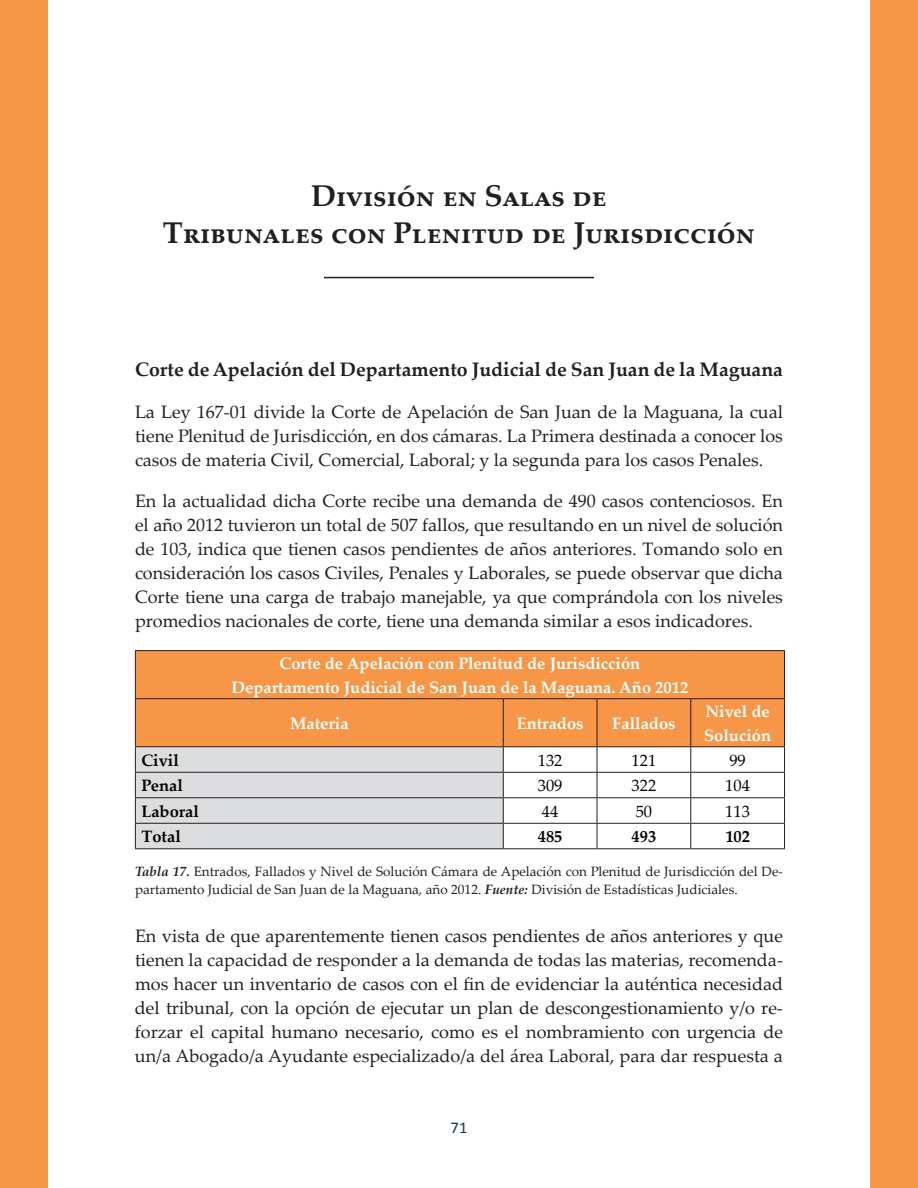
<style>
.page{position:relative;width:918px;height:1188px;background:#fff}
.page>*{position:absolute;margin:0;border:0;box-sizing:border-box;transform-origin:0 0}
.t1{font:700 30px/37.5px "Palatino Linotype";color:#231f20;text-align:center}
.t2{font:700 19.5px "Palatino Linotype";color:#231f20}
.t3{font:18px/24px "Palatino Linotype";color:#231f20;text-align:justify}
.t4{font:700 16.5px/24px "Palatino Linotype";color:#fff;text-align:center}
.t5{font:700 16.5px "Palatino Linotype";color:#040503}
.t6{font:16.5px "Palatino Linotype";color:#040503}
.t7{font:16.5px "Calibri";color:#12365c}
.t8{font:13.5px/18px "Palatino Linotype";color:#231f20}
.s1{font-weight:700;font-style:italic}
</style>
<div class="page">
<div style="left:870px;top:0;width:48px;height:1188px;background:#f79646"></div>
<div style="left:0;top:0;width:48px;height:1188px;background:#f79646"></div>
<hr style="left:324px;top:277px;width:270px;height:1px;background:#231f20">
<div style="left:136px;top:651px;width:648px;height:95px;background:#f79646"></div>
<hr style="left:135px;top:650px;width:368px;height:1px;background:#231f20">
<hr style="left:135px;top:651px;width:1px;height:47px;background:#231f20">
<hr style="left:503px;top:650px;width:94px;height:1px;background:#231f20">
<hr style="left:597px;top:650px;width:94px;height:1px;background:#231f20">
<hr style="left:691px;top:650px;width:94px;height:1px;background:#231f20">
<hr style="left:784px;top:651px;width:1px;height:47px;background:#231f20">
<hr style="left:135px;top:698px;width:368px;height:1px;background:#231f20">
<hr style="left:135px;top:699px;width:1px;height:47px;background:#231f20">
<hr style="left:503px;top:698px;width:94px;height:1px;background:#231f20">
<hr style="left:503px;top:699px;width:1px;height:47px;background:#231f20">
<hr style="left:597px;top:698px;width:94px;height:1px;background:#231f20">
<hr style="left:597px;top:699px;width:1px;height:47px;background:#231f20">
<hr style="left:691px;top:698px;width:94px;height:1px;background:#231f20">
<hr style="left:690px;top:699px;width:1px;height:47px;background:#231f20">
<hr style="left:784px;top:699px;width:1px;height:47px;background:#231f20">
<hr style="left:135px;top:746px;width:368px;height:1px;background:#231f20">
<hr style="left:503px;top:746px;width:94px;height:1px;background:#231f20">
<hr style="left:597px;top:746px;width:94px;height:1px;background:#231f20">
<hr style="left:691px;top:746px;width:94px;height:1px;background:#231f20">
<hr style="left:503px;top:772px;width:94px;height:1px;background:#231f20">
<hr style="left:597px;top:772px;width:94px;height:1px;background:#231f20">
<hr style="left:691px;top:772px;width:94px;height:1px;background:#231f20">
<hr style="left:503px;top:797px;width:94px;height:1px;background:#231f20">
<hr style="left:597px;top:797px;width:94px;height:1px;background:#231f20">
<hr style="left:691px;top:797px;width:94px;height:1px;background:#231f20">
<hr style="left:503px;top:823px;width:94px;height:1px;background:#231f20">
<svg style="left:135px;top:747px;width:369px;height:101px;background:#d2d2d4"></svg>
<hr style="left:597px;top:823px;width:94px;height:1px;background:#231f20">
<svg style="left:597px;top:747px;width:1px;height:101px"></svg>
<hr style="left:691px;top:823px;width:94px;height:1px;background:#231f20">
<svg style="left:690px;top:747px;width:1px;height:101px"></svg>
<svg style="left:784px;top:747px;width:1px;height:101px"></svg>
<hr style="left:135px;top:848px;width:368px;height:1px;background:#231f20">
<hr style="left:503px;top:848px;width:94px;height:1px;background:#231f20">
<hr style="left:597px;top:848px;width:94px;height:1px;background:#231f20">
<hr style="left:691px;top:848px;width:94px;height:1px;background:#231f20">
<h1 class="t1" style="left:163px;top:176px;width:594px">División en Salas de<br>Tribunales con Plenitud de Jurisdicción</h1>
<p class="t2" style="left:135px;top:356px;width:650px">Corte de Apelación del Departamento Judicial de San Juan de la Maguana</p>
<p class="t3" style="left:135px;top:399px;width:649px">La Ley 167-01 divide la Corte de Apelación de San Juan de la Maguana, la cual tiene Plenitud de Jurisdicción, en dos cámaras. La Primera destinada a conocer los casos de materia Civil, Comercial, Laboral; y la segunda para los casos Penales.</p>
<p class="t3" style="left:135px;top:488px;width:650px">En la actualidad dicha Corte recibe una demanda de 490 casos contenciosos. En el año 2012 tuvieron un total de 507 fallos, que resultando en un nivel de solución de 103, indica que tienen casos pendientes de años anteriores. Tomando solo en consideración los casos Civiles, Penales y Laborales, se puede observar que dicha Corte tiene una carga de trabajo manejable, ya que comprándola con los niveles promedios nacionales de corte, tiene una demanda similar a esos indicadores.</p>
<p class="t4" style="left:232px;top:651px;width:458px">Corte de Apelación con Plenitud de Jurisdicción<br>Departamento Judicial de San Juan de la Maguana. Año 2012</p>
<p class="t4" style="left:290px;top:711px;width:60px">Materia</p>
<p class="t4" style="left:517px;top:711px;width:68px">Entrados</p>
<p class="t4" style="left:612px;top:711px;width:65px">Fallados</p>
<p class="t4" style="left:704px;top:699px;width:68px;text-align:left">Nivel de<br>Solución</p>
<p class="t5" style="left:141px;top:748px;width:39px">Civil</p>
<p class="t6" style="left:538px;top:748px;width:26px">132</p>
<p class="t6" style="left:632px;top:748px;width:26px">121</p>
<p class="t6" style="left:729px;top:748px;width:18px">99</p>
<p class="t5" style="left:141px;top:774px;width:43px">Penal</p>
<p class="t6" style="left:538px;top:774px;width:26px">309</p>
<p class="t6" style="left:632px;top:774px;width:26px">322</p>
<p class="t6" style="left:725px;top:774px;width:26px">104</p>
<p class="t5" style="left:141px;top:799px;width:59px">Laboral</p>
<p class="t6" style="left:542px;top:799px;width:18px">44</p>
<p class="t6" style="left:636px;top:799px;width:18px">50</p>
<p class="t6" style="left:725px;top:799px;width:26px">113</p>
<p class="t5" style="left:141px;top:825px;width:41px">Total</p>
<p class="t5" style="left:538px;top:825px;width:26px">485</p>
<p class="t5" style="left:632px;top:825px;width:26px">493</p>
<p class="t5" style="left:725px;top:825px;width:26px">102</p>
<p class="t8" style="left:135px;top:862px;width:650px"><span class="s1">Tabla 17.</span> Entrados, Fallados y Nivel de Solución Cámara de Apelación con Plenitud de Jurisdicción del De&shy;partamento Judicial de San Juan de la Maguana, año 2012. <span class="s1">Fuente:</span> División de Estadísticas Judiciales.</p>
<p class="t3" style="left:135px;top:923px;width:650px">En vista de que aparentemente tienen casos pendientes de años anteriores y que tienen la capacidad de responder a la demanda de todas las materias, recomenda&shy;mos hacer un inventario de casos con el fin de evidenciar la auténtica necesidad del tribunal, con la opción de ejecutar un plan de descongestionamiento y/o re&shy;forzar el capital humano necesario, como es el nombramiento con urgencia de un/a Abogado/a Ayudante especializado/a del área Laboral, para dar respuesta a</p>
<p class="t7" style="left:451px;top:1117px;width:18px">71</p>
</div>
